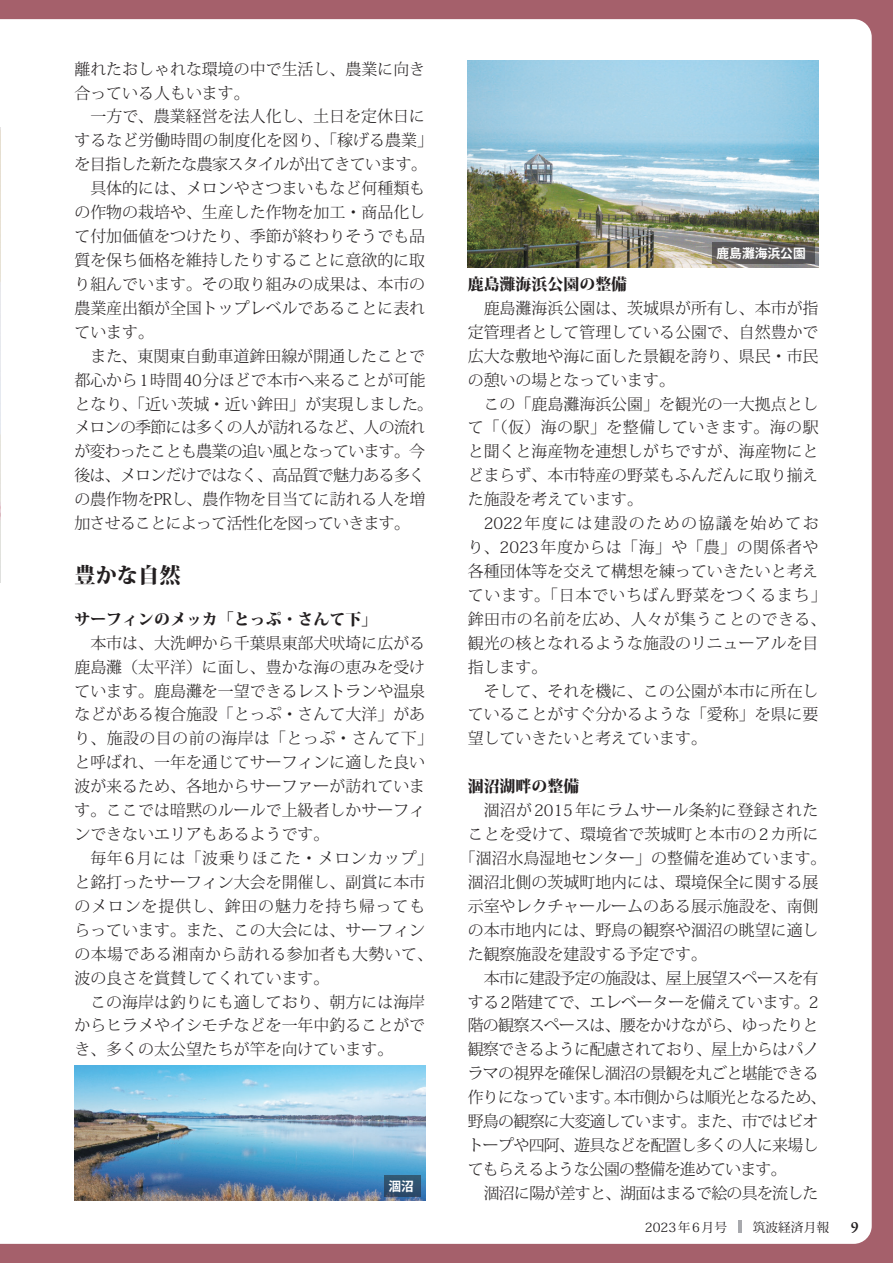
<style>
.page{position:relative;width:893px;height:1263px;background:#a5606b}
.page>*{position:absolute;margin:0;border:0;box-sizing:border-box;transform-origin:0 0}
.t1{font:800 21.3px "Koz Min Pr 6 N";color:#231f20}
.t2{font:300 15.9px/23.9px "Koz Min Pr 6 N";color:#231f20;text-align:justify}
.t3{font:300 15.9px/23.9px "Koz Min Pr 6 N";letter-spacing:.025em;color:#231f20}
.t4{font:300 15.9px "Koz Min Pr 6 N";letter-spacing:-.045em;color:#231f20}
.t5{font:300 15.9px "Koz Min Pr 6 N";letter-spacing:-.05em;color:#231f20}
.t6{font:800 15.9px "Koz Min Pro";color:#231f20}
.t7{font:300 15.9px "Koz Min Pr 6 N";letter-spacing:-.04em;color:#231f20}
.t8{font:300 15.9px "Koz Min Pr 6 N";letter-spacing:.02em;color:#231f20}
.t9{font:600 15.9px "Garamond Premr Pro";color:#231f20}
.t10{font:12.75px "Koz Min Pr 6 N";color:#231f20}
.t11{font:700 12.75px "Koz Go Pr 6 N";color:#fff}
</style>
<div class="page">
<div style="left:0;top:19px;width:872px;height:1225px;background:#fff"></div>
<img style="left:468px;top:60px;width:351px;height:208px">
<svg style="left:712px;top:242px;width:102px;height:22px;background:#5b5858"></svg>
<img style="left:74px;top:1065px;width:351px;height:136px">
<div style="left:384px;top:1175px;width:37px;height:22px;background:#2e506e"></div>
<svg style="left:738px;top:1220px;width:3px;height:13px"></svg>
<p class="t2" style="left:74px;top:57px;width:352px">離れたおしゃれな環境の中で生活し、農業に向き合っている人もいます。</p>
<p class="t2" style="left:90px;top:105px;width:336px">一方で、農業経営を法人化し、土日を定休日に</p>
<p class="t2" style="left:74px;top:129px;width:360px">するなど労働時間の制度化を図り、「稼げる農業」</p>
<p class="t7" style="left:74px;top:156px;width:354px">を目指した新たな農家スタイルが出てきています。</p>
<p class="t2" style="left:90px;top:177px;width:336px">具体的には、メロンやさつまいもなど何種類も</p>
<p class="t2" style="left:74px;top:201px;width:352px">の作物の栽培や、生産した作物を加工・商品化し</p>
<p class="t2" style="left:74px;top:225px;width:352px">て付加価値をつけたり、季節が終わりそうでも品</p>
<p class="t2" style="left:74px;top:249px;width:352px">質を保ち価格を維持したりすることに意欲的に取</p>
<p class="t2" style="left:74px;top:272px;width:352px">り組んでいます。その取り組みの成果は、本市の</p>
<p class="t2" style="left:74px;top:296px;width:352px">農業産出額が全国トップレベルであることに表れ</p>
<p class="t2" style="left:74px;top:320px;width:81px">ています。</p>
<p class="t2" style="left:90px;top:344px;width:336px">また、東関東自動車道鉾田線が開通したことで</p>
<p class="t2" style="left:74px;top:368px;width:352px">都心から1時間40分ほどで本市へ来ることが可能</p>
<p class="t2" style="left:74px;top:392px;width:360px">となり、「近い茨城・近い鉾田」が実現しました。</p>
<p class="t4" style="left:74px;top:419px;width:352px">メロンの季節には多くの人が訪れるなど、人の流れ</p>
<p class="t4" style="left:74px;top:443px;width:352px">が変わったことも農業の追い風となっています。今</p>
<p class="t4" style="left:74px;top:466px;width:352px">後は、メロンだけではなく、高品質で魅力ある多く</p>
<p class="t2" style="left:74px;top:488px;width:352px">の農作物をPRし、農作物を目当てに訪れる人を増</p>
<p class="t4" style="left:74px;top:514px;width:337px">加させることによって活性化を図っていきます。</p>
<h1 class="t1" style="left:74px;top:563px;width:108px">豊かな自然</h1>
<p class="t6" style="left:74px;top:607px;width:304px">サーフィンのメッカ「とっぷ・さんて下」</p>
<p class="t2" style="left:74px;top:631px;width:360px;text-align:left;text-indent:16px">本市は、大洗岬から千葉県東部犬吠埼に広がる鹿島灘（太平洋）に面し、豊かな海の恵みを受けています。鹿島灘を一望できるレストランや温泉などがある複合施設「とっぷ・さんて大洋」があり、施設の目の前の海岸は「とっぷ・さんて下」と呼ばれ、一年を通じてサーフィンに適した良い波が来るため、各地からサーファーが訪れています。ここでは暗黙のルールで上級者しかサーフィンできないエリアもあるようです。</p>
<p class="t3" style="left:74px;top:846px;width:360px;text-indent:16px">毎年6月には「波乗りほこた・メロンカップ」と銘打ったサーフィン大会を開催し、副賞に本市のメロンを提供し、鉾田の魅力を持ち帰ってもらっています。また、この大会には、サーフィンの本場である湘南から訪れる参加者も大勢いて、波の良さを賞賛してくれています。</p>
<p class="t2" style="left:74px;top:990px;width:352px;text-indent:16px">この海岸は釣りにも適しており、朝方には海岸からヒラメやイシモチなどを一年中釣ることができ、多くの太公望たちが竿を向けています。</p>
<p class="t11" style="left:388px;top:1179px;width:27px">涸沼</p>
<p class="t11" style="left:716px;top:246px;width:91px">鹿島灘海浜公園</p>
<p class="t6" style="left:468px;top:272px;width:161px">鹿島灘海浜公園の整備</p>
<p class="t2" style="left:468px;top:296px;width:352px;text-indent:16px">鹿島灘海浜公園は、茨城県が所有し、本市が指定管理者として管理している公園で、自然豊かで広大な敷地や海に面した景観を誇り、県民・市民の憩いの場となっています。</p>
<p class="t2" style="left:468px;top:392px;width:352px;text-indent:16px">この「鹿島灘海浜公園」を観光の一大拠点として「（仮）海の駅」を整備していきます。海の駅と聞くと海産物を連想しがちですが、海産物にとどまらず、本市特産の野菜もふんだんに取り揃えた施設を考えています。</p>
<p class="t3" style="left:468px;top:512px;width:360px;text-indent:16px">2022年度には建設のための協議を始めており、2023年度からは「海」や「農」の関係者や各種団体等を交えて構想を練っていきたいと考えています。「日本でいちばん野菜をつくるまち」鉾田市の名前を広め、人々が集うことのできる、観光の核となれるような施設のリニューアルを目指します。</p>
<p class="t2" style="left:468px;top:679px;width:352px;text-indent:16px">そして、それを機に、この公園が本市に所在していることがすぐ分かるような「愛称」を県に要望していきたいと考えています。</p>
<p class="t6" style="left:468px;top:774px;width:113px">涸沼湖畔の整備</p>
<p class="t8" style="left:484px;top:801px;width:336px">涸沼が2015年にラムサール条約に登録された</p>
<p class="t2" style="left:468px;top:823px;width:352px">ことを受けて、環境省で茨城町と本市の 2カ所に</p>
<p class="t2" style="left:460px;top:846px;width:368px">「涸沼水鳥湿地センター」の整備を進めています。</p>
<p class="t2" style="left:468px;top:870px;width:352px">涸沼北側の茨城町地内には、環境保全に関する展</p>
<p class="t2" style="left:468px;top:894px;width:352px">示室やレクチャールームのある展示施設を、南側</p>
<p class="t2" style="left:468px;top:918px;width:352px">の本市地内には、野鳥の観察や涸沼の眺望に適し</p>
<p class="t2" style="left:468px;top:942px;width:241px">た観察施設を建設する予定です。</p>
<p class="t4" style="left:484px;top:969px;width:336px">本市に建設予定の施設は、屋上展望スペースを有</p>
<p class="t2" style="left:468px;top:990px;width:352px">する2階建てで、エレベーターを備えています。2</p>
<p class="t4" style="left:468px;top:1017px;width:352px">階の観察スペースは、腰をかけながら、ゆったりと</p>
<p class="t4" style="left:468px;top:1040px;width:352px">観察できるように配慮されており、屋上からはパノ</p>
<p class="t4" style="left:468px;top:1064px;width:352px">ラマの視界を確保し涸沼の景観を丸ごと堪能できる</p>
<p class="t5" style="left:468px;top:1088px;width:360px">作りになっています。本市側からは順光となるため、</p>
<p class="t4" style="left:468px;top:1112px;width:352px">野鳥の観察に大変適しています。また、市ではビオ</p>
<p class="t4" style="left:468px;top:1136px;width:352px">トープや四阿、遊具などを配置し多くの人に来場し</p>
<p class="t5" style="left:468px;top:1160px;width:320px">てもらえるような公園の整備を進めています。</p>
<p class="t4" style="left:484px;top:1184px;width:336px">涸沼に陽が差すと、湖面はまるで絵の具を流した</p>
<p class="t10" style="left:645px;top:1220px;width:186px">2023年 6月号　　筑波経済月報</p>
<p class="t9" style="left:851px;top:1217px;width:9px">9</p>
</div>
